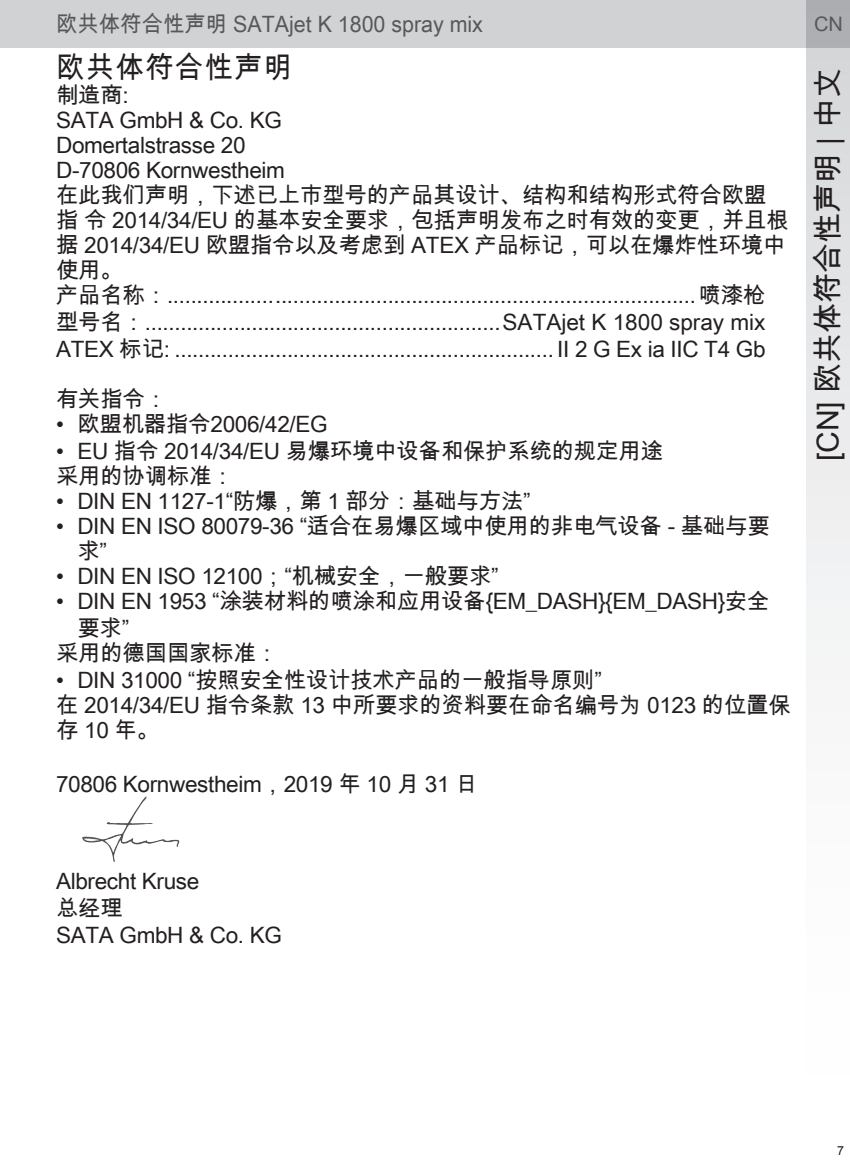
<style>
.page{position:relative;width:850px;height:1168px;background:#fff}
.page>*{position:absolute;margin:0;border:0;box-sizing:border-box;transform-origin:0 0}
.content{font:30px "Arial Unicode MS";color:#231f20}
.Headline_Number_1{font:30px "Arial Unicode MS";letter-spacing:.04em;color:#231f20;scale:.95 1}
.Main_text{font:22.5px/25px "Arial Unicode MS";letter-spacing:-.015em;color:#231f20}
.Maintext_list{font:22.5px "Arial Unicode MS";letter-spacing:-.015em;color:#231f20}
.t1{font:22.5px "Arial Unicode MS";color:#57585a;scale:.95 1}
.Bullet_Points{font:22.5px "Arial Unicode MS";letter-spacing:-.015em;color:#231f20}
.t2{font:20px "Arial Unicode MS";color:#57585a}
.t3{font:12.5px "Arial";color:#231f20}
</style>
<div class="page">
<div style="left:0;top:0;width:849px;height:48px;background:#d1d2d4"></div>
<svg style="left:806px;top:0;width:43px;height:658px"></svg>
<img style="left:82px;top:796px;width:98px;height:66px">
<p class="t1" style="left:56px;top:7px;width:450px">欧共体符合性声明 SATAjet K 1800 spray mix</p>
<p class="t2" style="left:813px;top:9px;width:30px">CN</p>
<p class="Headline_Number_1" style="left:56px;top:46px;width:250px">欧共体符合性声明</p>
<p class="Main_text" style="left:56px;top:82px;width:74px">制造商:</p>
<p class="Main_text" style="left:56px;top:107px;width:227px">SATA GmbH &amp; Co. KG</p>
<p class="Main_text" style="left:56px;top:132px;width:191px">Domertalstrasse 20</p>
<p class="Main_text" style="left:56px;top:157px;width:230px">D-70806 Kornwestheim</p>
<p class="Main_text" style="left:56px;top:182px;width:733px">在此我们声明，下述已上市型号的产品其设计、结构和结构形式符合欧盟指 令 2014/34/EU 的基本安全要求，包括声明发布之时有效的变更，并且根据 2014/34/EU 欧盟指令以及考虑到 ATEX 产品标记，可以在爆炸性环境中使用。</p>
<p class="Maintext_list" style="left:56px;top:279px;width:710px">产品名称：.........................................................................................喷漆枪</p>
<p class="Maintext_list" style="left:56px;top:306px;width:710px">型号名：............................................................SATAjet K 1800 spray mix</p>
<p class="Maintext_list" style="left:56px;top:333px;width:710px">ATEX 标记: ................................................................ II 2 G Ex ia IIC T4 Gb</p>
<p class="Maintext_list" style="left:56px;top:383px;width:113px">有关指令：</p>
<p class="Main_text" style="left:56px;top:411px;width:273px">• 欧盟机器指令2006/42/EG</p>
<p class="Main_text" style="left:56px;top:438px;width:608px">• EU 指令 2014/34/EU 易爆环境中设备和保护系统的规定用途</p>
<p class="Bullet_Points" style="left:56px;top:460px;width:179px">采用的协调标准：</p>
<p class="Main_text" style="left:56px;top:488px;width:476px">• DIN EN 1127-1“防爆，第 1 部分：基础与方法”</p>
<p class="Main_text" style="left:77px;top:513px;width:693px;text-indent:-21px">• DIN EN ISO 80079-36 “适合在易爆区域中使用的非电气设备 - 基础与要求”</p>
<p class="Main_text" style="left:56px;top:563px;width:444px">• DIN EN ISO 12100；“机械安全，一般要求”</p>
<p class="Main_text" style="left:77px;top:587px;width:693px;line-height:27px;text-indent:-21px">• DIN EN 1953 “涂装材料的喷涂和应用设备{EM_DASH}{EM_DASH}安全要求”</p>
<p class="Maintext_list" style="left:56px;top:637px;width:223px">采用的德国国家标准：</p>
<p class="Main_text" style="left:56px;top:667px;width:547px">• DIN 31000 “按照安全性设计技术产品的一般指导原则”</p>
<p class="Main_text" style="left:56px;top:692px;width:736px">在 2014/34/EU 指令条款 13 中所要求的资料要在命名编号为 0123 的位置保存 10 年。</p>
<p class="Main_text" style="left:56px;top:771px;width:423px">70806 Kornwestheim，2019 年 10 月 31 日</p>
<p class="content" style="left:805px;top:461px;width:394px;rotate:-90deg">[CN] 欧共体符合性声明 | 中文</p>
<p class="Main_text" style="left:56px;top:868px;width:145px">Albrecht Kruse</p>
<p class="Main_text" style="left:56px;top:895px;width:68px">总经理</p>
<p class="Main_text" style="left:56px;top:922px;width:227px">SATA GmbH &amp; Co. KG</p>
<p class="t3" style="left:836px;top:1142px;width:8px">7</p>
</div>
